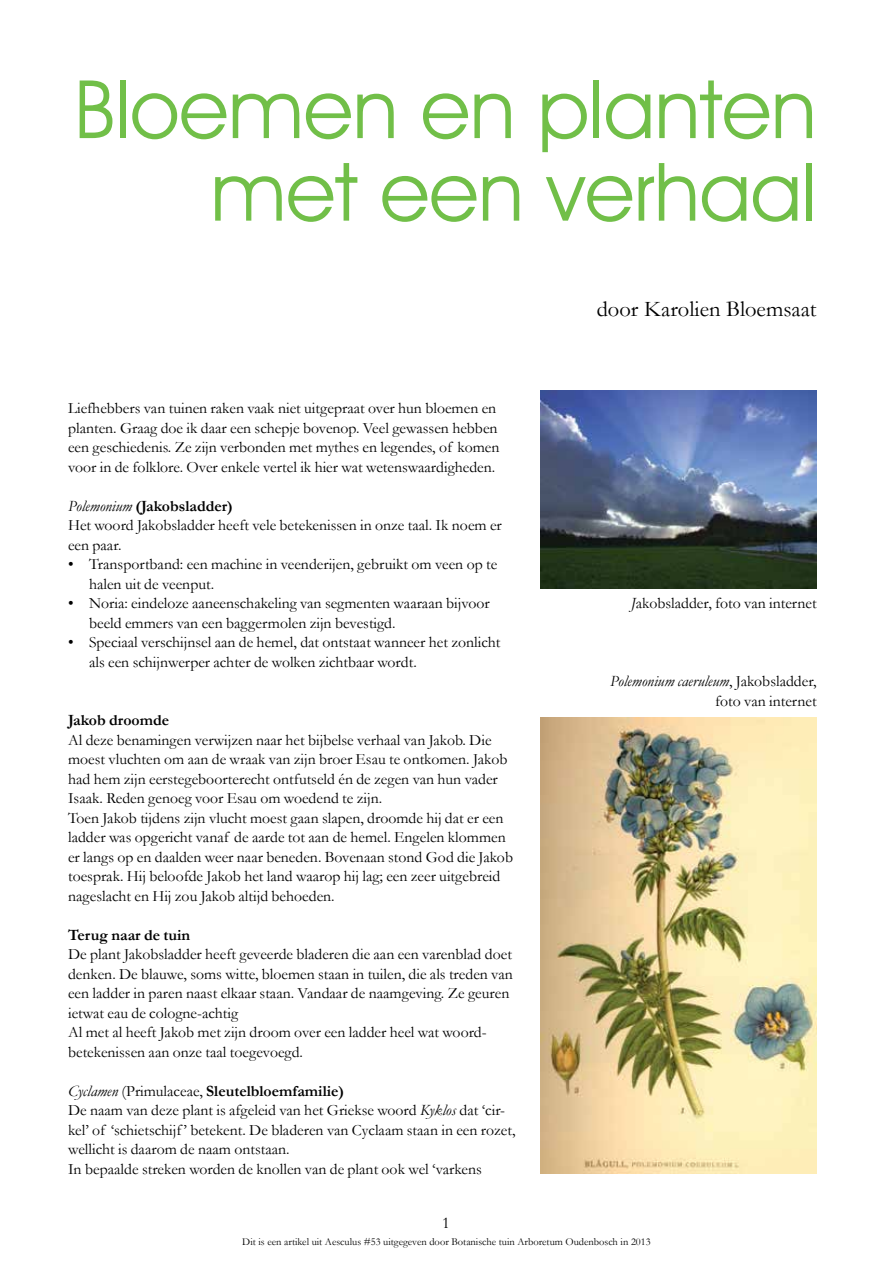
<style>
.page{position:relative;width:893px;height:1263px;background:#fff}
.page>*{position:absolute;margin:0;border:0;box-sizing:border-box;transform-origin:0 0}
.t1{font:81px/82.5px "Avant Garde IT Cby BT";color:#71bf48;text-align:right}
.t2{font:22.5px "Garamond";color:#000}
.t3{font:16.5px "Garamond";color:#000}
.t4{font:15.75px/19.5px "Garamond";color:#000}
.t5{font:700 15.75px "Garamond";color:#000}
.t6{font:10.5px "Garamond";color:#000}
.s1{font-style:italic}
.s2{font-weight:700}
</style>
<div class="page">
<img style="left:540px;top:718px;width:276px;height:456px">
<img style="left:540px;top:390px;width:277px;height:199px">
<h1 class="t1" style="left:74px;top:67px;width:744px">Bloemen en planten met een verhaal</h1>
<p class="t4" style="left:68px;top:398px;width:433px">Liefhebbers van tuinen raken vaak niet uitgepraat over hun bloemen en planten. Graag doe ik daar een schepje bovenop. Veel gewassen hebben een geschiedenis. Ze zijn verbonden met mythes en legendes, of komen voor in de folklore. Over enkele vertel ik hier wat wetenswaardigheden.</p>
<p class="t4" style="left:68px;top:495px;width:435px"><span class="s1">Polemonium</span> <span class="s2">(Jakobsladder)<br></span>Het woord Jakobsladder heeft vele betekenissen in onze taal. Ik noem er een paar.</p>
<p class="t4" style="left:89px;top:554px;width:410px;text-indent:-21px">• Transportband: een machine in veenderijen, gebruikt om veen op te halen uit de veenput.</p>
<p class="t4" style="left:89px;top:593px;width:402px;text-indent:-21px">• Noria: eindeloze aaneenschakeling van segmenten waaraan bijvoor beeld emmers van een baggermolen zijn bevestigd.</p>
<p class="t4" style="left:89px;top:632px;width:413px;text-indent:-21px">• Speciaal verschijnsel aan de hemel, dat ontstaat wanneer het zonlicht als een schijnwerper achter de wolken zichtbaar wordt.</p>
<p class="t5" style="left:68px;top:709px;width:103px">Jakob droomde</p>
<p class="t4" style="left:68px;top:729px;width:446px">Al deze benamingen verwijzen naar het bijbelse verhaal van Jakob. Die moest vluchten om aan de wraak van zijn broer Esau te ontkomen. Jakob had hem zijn eerstegeboorterecht ontfutseld én de zegen van hun vader Isaak. Reden genoeg voor Esau om woedend te zijn.<br>Toen Jakob tijdens zijn vlucht moest gaan slapen, droomde hij dat er een ladder was opgericht vanaf de aarde tot aan de hemel. Engelen klommen er langs op en daalden weer naar beneden. Bovenaan stond God die Jakob toesprak. Hij beloofde Jakob het land waarop hij lag; een zeer uitgebreid nageslacht en Hij zou Jakob altijd behoeden.</p>
<p class="t5" style="left:68px;top:924px;width:124px">Terug naar de tuin</p>
<p class="t4" style="left:68px;top:944px;width:446px">De plant Jakobsladder heeft geveerde bladeren die aan een varenblad doet denken. De blauwe, soms witte, bloemen staan in tuilen, die als treden van een ladder in paren naast elkaar staan. Vandaar de naamgeving. Ze geuren ietwat eau de cologne-achtig<br>Al met al heeft Jakob met zijn droom over een ladder heel wat woord&shy;betekenissen aan onze taal toegevoegd.</p>
<p class="t4" style="left:68px;top:1080px;width:449px"><span class="s1">Cyclamen</span> (Primulaceae, <span class="s2">Sleutelbloemfamilie)<br></span>De naam van deze plant is afgeleid van het Griekse woord <span class="s1">Kyklos</span> dat ‘cir&shy;kel’ of ‘schietschijf ’ betekent. De bladeren van Cyclaam staan in een rozet, wellicht is daarom de naam ontstaan.<br>In bepaalde streken worden de knollen van de plant ook wel ‘varkens</p>
<h2 class="t2" style="left:597px;top:293px;width:221px">door Karolien Bloemsaat</h2>
<p class="t4" style="left:631px;top:593px;width:187px"><span class="s1">J</span>akobsladder, foto van internet</p>
<p class="t4" style="left:610px;top:671px;width:208px;text-align:right"><span class="s1">Polemonium caeruleum</span>, Jakobsladder, foto van internet</p>
<p class="t3" style="left:442px;top:1212px;width:9px">1</p>
<p class="t6" style="left:242px;top:1235px;width:410px">Dit is een artikel uit Aesculus #53 uitgegeven door Botanische tuin Arboretum Oudenbosch in 2013</p>
</div>
